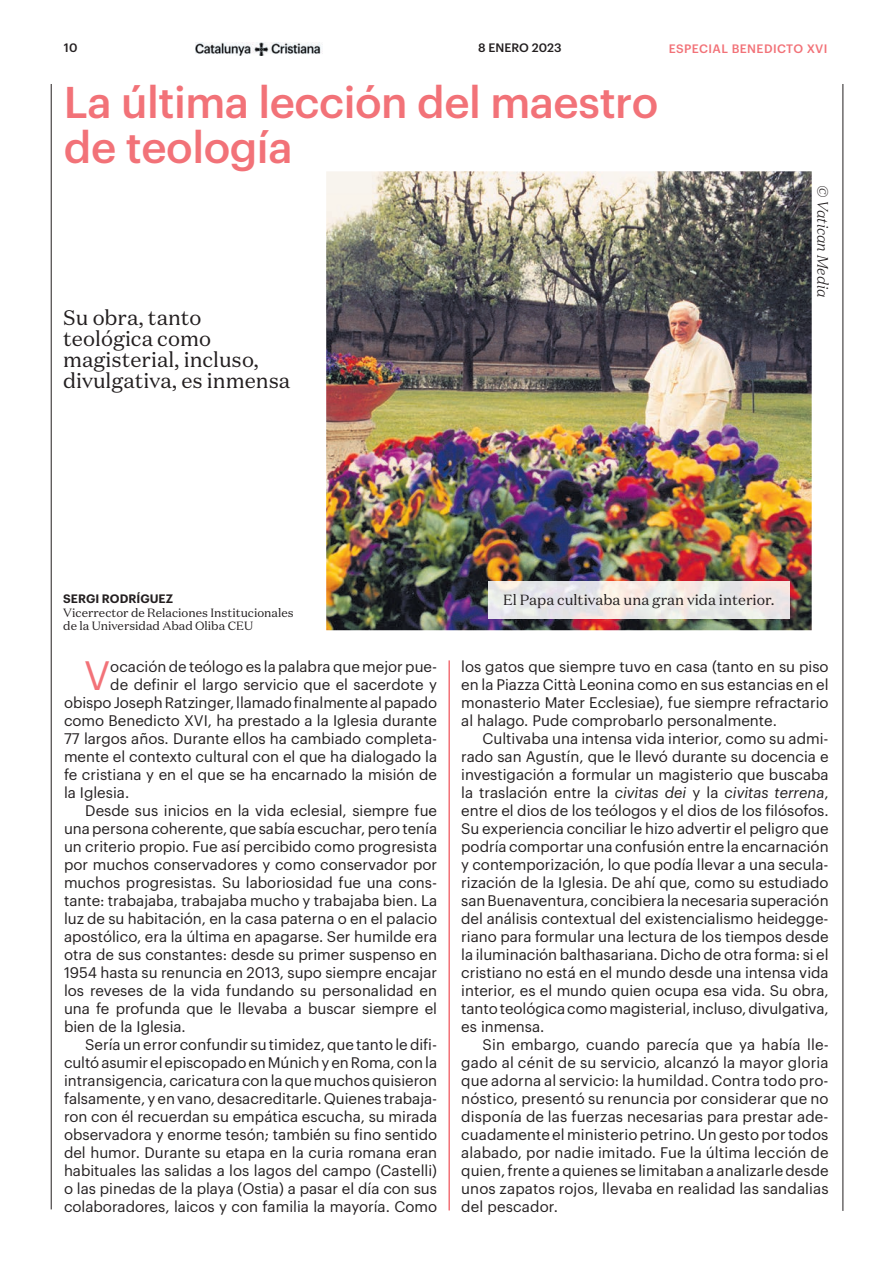
<style>
.page{position:relative;width:893px;height:1263px;background:#fff}
.page>*{position:absolute;margin:0;border:0;box-sizing:border-box;transform-origin:0 0}
.t1{font:500 43.5px/45px "Graphik";letter-spacing:-.01em;color:#f27278}
.t2{font:40.2px "Graphik";color:#f27278}
.t3{font:21px/21px "Domaine Text";color:#231f20}
.t4{font:15px/18px "Graphik";color:#231f20;text-align:justify}
.t5{font:italic 300 15px "Domaine Text";color:#231f20}
.t6{font:14.7px "Domaine Text";color:#231f20}
.t7{font:12px/13.5px "Domaine Text";color:#231f20}
.t8{font:500 12px "Graphik";letter-spacing:.035em;color:#f27278}
.t9{font:600 12px "Graphik";color:#231f20}
.t10{font:500 12px "Graphik";color:#231f20}
.s1{font-style:italic}
</style>
<div class="page">
<img style="left:196px;top:42px;width:127px;height:13px">
<hr style="left:51px;top:84px;width:1px;height:1125px;background:#231f20">
<hr style="left:843px;top:84px;width:1px;height:1127px;background:#231f20">
<hr style="left:448px;top:660px;width:2px;height:550px;background:#f27278">
<img style="left:326px;top:171px;width:486px;height:459px">
<img style="left:488px;top:581px;width:301px;height:37px">
<p class="t10" style="left:64px;top:39px;width:15px">10</p>
<p class="t10" style="left:478px;top:39px;width:85px">8 ENERO 2023</p>
<p class="t8" style="left:669px;top:40px;width:160px">ESPECIAL BENEDICTO XVI</p>
<h1 class="t1" style="left:64px;top:76px;width:596px">La última lección del maestro de teología</h1>
<h3 class="t3" style="left:63px;top:307px;width:229px">Su obra, tanto teológica como magisterial, incluso, divulgativa, es inmensa</h3>
<p class="t5" style="left:832px;top:185px;width:114px;rotate:90deg">© Vatican Media</p>
<p class="t9" style="left:63px;top:590px;width:111px">SERGI RODRÍGUEZ</p>
<p class="t7" style="left:63px;top:606px;width:232px">Vicerrector de Relaciones Institucionales de la Universidad Abad Oliba CEU</p>
<h2 class="t2" style="left:84px;top:645px;width:28px">V</h2>
<p class="t4" style="left:110px;top:656px;width:328px">ocación de teólogo es la palabra que mejor pue-</p>
<p class="t4" style="left:110px;top:674px;width:328px">de definir el largo servicio que el sacerdote y</p>
<p class="t4" style="left:64px;top:692px;width:375px">obispo Joseph Ratzinger, llamado finalmente al papado</p>
<p class="t4" style="left:64px;top:710px;width:375px">como Benedicto XVI, ha prestado a la Iglesia durante</p>
<p class="t4" style="left:64px;top:728px;width:375px">77 largos años. Durante ellos ha cambiado completa-</p>
<p class="t4" style="left:64px;top:746px;width:375px">mente el contexto cultural con el que ha dialogado la</p>
<p class="t4" style="left:64px;top:764px;width:375px">fe cristiana y en el que se ha encarnado la misión de</p>
<p class="t4" style="left:64px;top:782px;width:67px">la Iglesia.</p>
<p class="t4" style="left:85px;top:800px;width:353px">Desde sus inicios en la vida eclesial, siempre fue</p>
<p class="t4" style="left:64px;top:818px;width:375px">una persona coherente, que sabía escuchar, pero tenía</p>
<p class="t4" style="left:64px;top:836px;width:375px">un criterio propio. Fue así percibido como progresista</p>
<p class="t4" style="left:64px;top:854px;width:375px">por muchos conservadores y como conservador por</p>
<p class="t4" style="left:64px;top:872px;width:375px">muchos progresistas. Su laboriosidad fue una cons-</p>
<p class="t4" style="left:64px;top:890px;width:375px">tante: trabajaba, trabajaba mucho y trabajaba bien. La</p>
<p class="t4" style="left:64px;top:908px;width:375px">luz de su habitación, en la casa paterna o en el palacio</p>
<p class="t4" style="left:64px;top:926px;width:375px">apostólico, era la última en apagarse. Ser humilde era</p>
<p class="t4" style="left:64px;top:944px;width:375px">otra de sus constantes: desde su primer suspenso en</p>
<p class="t4" style="left:64px;top:962px;width:375px">1954 hasta su renuncia en 2013, supo siempre encajar</p>
<p class="t4" style="left:64px;top:980px;width:375px">los reveses de la vida fundando su personalidad en</p>
<p class="t4" style="left:64px;top:998px;width:375px">una fe profunda que le llevaba a buscar siempre el</p>
<p class="t4" style="left:64px;top:1016px;width:123px">bien de la Iglesia.</p>
<p class="t4" style="left:85px;top:1034px;width:353px">Sería un error confundir su timidez, que tanto le difi-</p>
<p class="t4" style="left:64px;top:1052px;width:375px">cultó asumir el episcopado en Múnich y en Roma, con la</p>
<p class="t4" style="left:64px;top:1070px;width:375px">intransigencia, caricatura con la que muchos quisieron</p>
<p class="t4" style="left:64px;top:1088px;width:375px">falsamente, y en vano, desacreditarle. Quienes trabaja-</p>
<p class="t4" style="left:64px;top:1106px;width:375px">ron con él recuerdan su empática escucha, su mirada</p>
<p class="t4" style="left:64px;top:1124px;width:375px">observadora y enorme tesón; también su fino sentido</p>
<p class="t4" style="left:64px;top:1142px;width:375px">del humor. Durante su etapa en la curia romana eran</p>
<p class="t4" style="left:64px;top:1160px;width:375px">habituales las salidas a los lagos del campo (Castelli)</p>
<p class="t4" style="left:64px;top:1178px;width:375px">o las pinedas de la playa (Ostia) a pasar el día con sus</p>
<p class="t4" style="left:64px;top:1196px;width:375px">colaboradores, laicos y con familia la mayoría. Como</p>
<p class="t6" style="left:503px;top:590px;width:273px">El Papa cultivaba una gran vida interior.</p>
<p class="t4" style="left:461px;top:656px;width:369px">los gatos que siempre tuvo en casa (tanto en su piso en la Piazza Città Leonina como en sus estancias en el monasterio Mater Ecclesiae), fue siempre refractario al halago. Pude comprobarlo personalmente.</p>
<p class="t4" style="left:461px;top:728px;width:369px;text-indent:21px">Cultivaba una intensa vida interior, como su admi&shy;rado san Agustín, que le llevó durante su docencia e investigación a formular un magisterio que buscaba la traslación entre la <span class="s1">civitas dei</span> y la <span class="s1">civitas terrena</span>, entre el dios de los teólogos y el dios de los filósofos.<br>Su experiencia conciliar le hizo advertir el peligro que podría comportar una confusión entre la encarnación y contemporización, lo que podía llevar a una secula&shy;rización de la Iglesia. De ahí que, como su estudiado san Buenaventura, concibiera la necesaria superación del análisis contextual del existencialismo heidegge&shy;riano para formular una lectura de los tiempos desde la iluminación balthasariana. Dicho de otra forma: si el cristiano no está en el mundo desde una intensa vida interior, es el mundo quien ocupa esa vida. Su obra, tanto teológica como magisterial, incluso, divulgativa, es inmensa.</p>
<p class="t4" style="left:461px;top:1034px;width:369px;text-indent:21px">Sin embargo, cuando parecía que ya había lle&shy;gado al cénit de su servicio, alcanzó la mayor gloria que adorna al servicio: la humildad. Contra todo pro&shy;nóstico, presentó su renuncia por considerar que no disponía de las fuerzas necesarias para prestar ade&shy;cuadamente el ministerio petrino. Un gesto por todos alabado, por nadie imitado. Fue la última lección de quien, frente a quienes se limitaban a analizarle desde unos zapatos rojos, llevaba en realidad las sandalias del pescador.</p>
</div>
